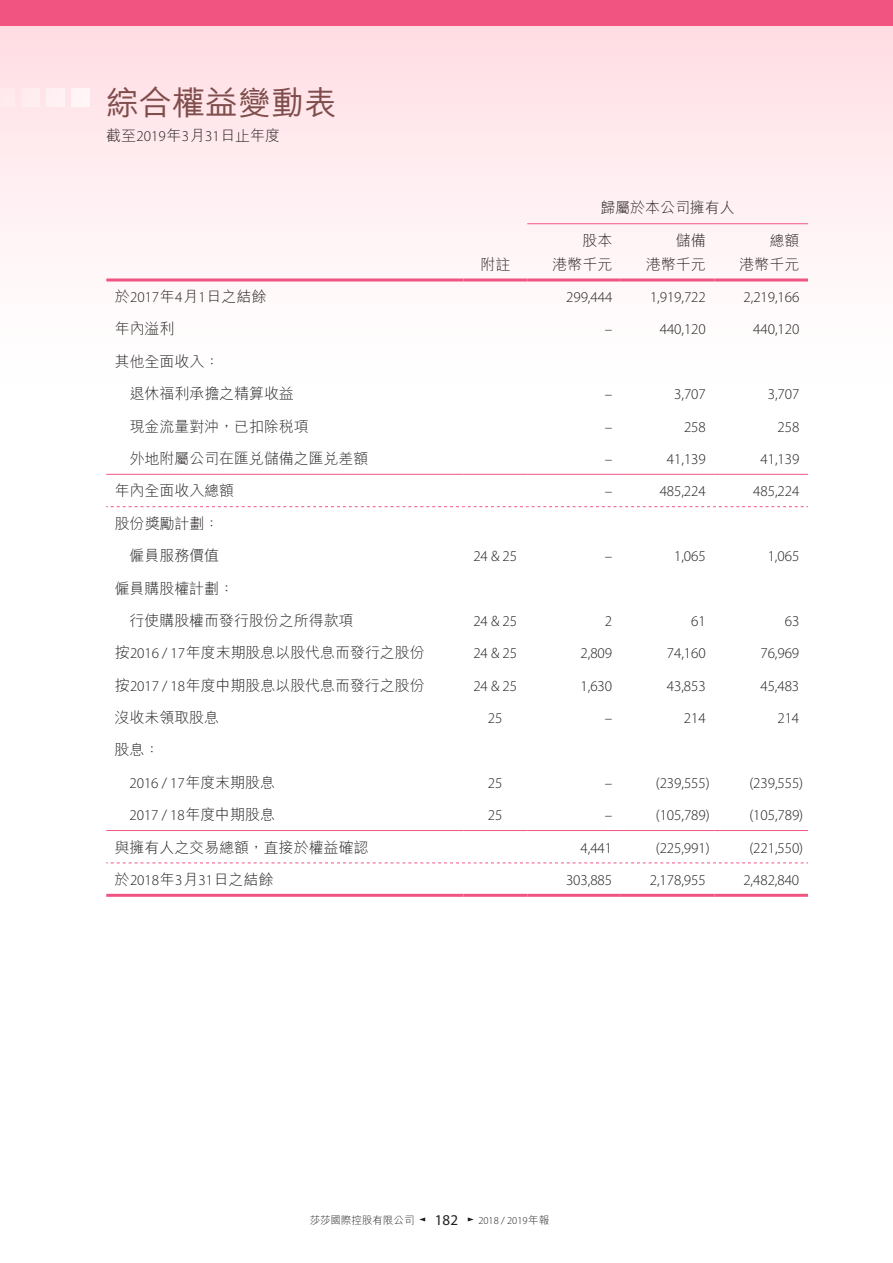
<style>
.page{position:relative;width:893px;height:1263px;background:#fff}
.page>*{position:absolute;margin:0;border:0;box-sizing:border-box;transform-origin:0 0}
.t1{font:500 33px "M Hei HK";color:#7f4d4b}
.t2{font:300 15px "Myriad Pro";letter-spacing:-.005em;color:#231f20}
.t3{font:300 15px/32.4px "M Hei HK";letter-spacing:-.005em;color:#231f20}
.t4{font:15px "Myriad Pro";color:#231f20}
.t5{font:300 10.5px "Myriad Pro";color:#231f20}
.t6{font:300 10.5px "M Hei HK";color:#231f20}
.s1{font-family:"Myriad Pro"}
.s2{font-family:"M Hei HK"}
</style>
<div class="page">
<div style="left:0;top:0;width:893px;height:429px;background:linear-gradient(to bottom,#ffdce3,#fff)"></div>
<div style="left:0;top:0;width:893px;height:26px;background:#f25482"></div>
<div style="left:0;top:89px;width:15px;height:18px;background:#ffeaee"></div>
<div style="left:22px;top:89px;width:18px;height:18px;background:#ffedf0"></div>
<div style="left:46px;top:89px;width:18px;height:18px;background:#fff1f3"></div>
<div style="left:71px;top:89px;width:18px;height:18px;background:#fff5f7"></div>
<hr style="left:106px;top:894px;width:357px;height:3px;background:#f25482">
<hr style="left:463px;top:894px;width:64px;height:3px;background:#f25482">
<hr style="left:527px;top:894px;width:94px;height:3px;background:#f25482">
<hr style="left:621px;top:894px;width:93px;height:3px;background:#f25482">
<hr style="left:714px;top:894px;width:94px;height:3px;background:#f25482">
<hr style="left:106px;top:278px;width:357px;height:3px;background:#f25482">
<hr style="left:106px;top:474px;width:357px;height:1px;background:#f25482">
<hr style="left:463px;top:474px;width:64px;height:1px;background:#f25482">
<hr style="left:527px;top:474px;width:94px;height:1px;background:#f25482">
<hr style="left:621px;top:474px;width:93px;height:1px;background:#f25482">
<hr style="left:714px;top:474px;width:94px;height:1px;background:#f25482">
<svg style="left:106px;top:506px;width:702px;height:1px"></svg>
<hr style="left:106px;top:830px;width:357px;height:1px;background:#f25482">
<hr style="left:463px;top:830px;width:64px;height:1px;background:#f25482">
<hr style="left:527px;top:830px;width:94px;height:1px;background:#f25482">
<hr style="left:621px;top:830px;width:93px;height:1px;background:#f25482">
<hr style="left:714px;top:830px;width:94px;height:1px;background:#f25482">
<svg style="left:106px;top:862px;width:702px;height:1px"></svg>
<hr style="left:463px;top:278px;width:64px;height:3px;background:#f25482">
<hr style="left:527px;top:278px;width:94px;height:3px;background:#f25482">
<hr style="left:621px;top:278px;width:93px;height:3px;background:#f25482">
<hr style="left:714px;top:278px;width:94px;height:3px;background:#f25482">
<hr style="left:527px;top:223px;width:94px;height:1px;background:#f25482">
<hr style="left:621px;top:223px;width:93px;height:1px;background:#f25482">
<hr style="left:714px;top:223px;width:94px;height:1px;background:#f25482">
<svg style="left:419px;top:1217px;width:6px;height:4px"></svg>
<svg style="left:468px;top:1217px;width:6px;height:4px"></svg>
<h1 class="t1" style="left:106px;top:78px;width:232px">綜合權益變動表</h1>
<p class="t3" style="left:106px;top:119px;width:175px">截至<span class="s1">2019</span>年<span class="s1">3</span>月<span class="s1">31</span>日止年度</p>
<p class="t3" style="left:582px;top:191px;width:154px;text-indent:18px">歸屬於本公司擁有人股本</p>
<p class="t3" style="left:676px;top:223px;width:31px">儲備</p>
<p class="t3" style="left:769px;top:223px;width:31px">總額</p>
<p class="t3" style="left:480px;top:247px;width:31px">附註</p>
<p class="t3" style="left:553px;top:247px;width:61px">港幣千元</p>
<p class="t3" style="left:646px;top:247px;width:61px">港幣千元</p>
<p class="t3" style="left:740px;top:247px;width:61px">港幣千元</p>
<p class="t3" style="left:115px;top:280px;width:153px">於<span class="s1">2017</span>年<span class="s1">4</span>月<span class="s1">1</span>日之結餘</p>
<p class="t2" style="left:566px;top:289px;width:48px">299,444</p>
<p class="t2" style="left:650px;top:289px;width:57px">1,919,722</p>
<p class="t2" style="left:743px;top:289px;width:57px">2,219,166</p>
<p class="t3" style="left:115px;top:312px;width:61px">年內溢利</p>
<p class="t2" style="left:605px;top:321px;width:9px">–</p>
<p class="t2" style="left:660px;top:321px;width:48px">440,120</p>
<p class="t2" style="left:753px;top:321px;width:48px">440,120</p>
<p class="t3" style="left:130px;top:344px;width:166px;text-indent:-15px">其他全面收入：<br>退休福利承擔之精算收益</p>
<p class="t2" style="left:605px;top:386px;width:9px">–</p>
<p class="t2" style="left:674px;top:386px;width:33px">3,707</p>
<p class="t2" style="left:768px;top:386px;width:33px">3,707</p>
<p class="t3" style="left:130px;top:409px;width:181px">現金流量對沖，已扣除稅項</p>
<p class="t2" style="left:605px;top:418px;width:9px">–</p>
<p class="t2" style="left:684px;top:418px;width:23px">258</p>
<p class="t2" style="left:777px;top:418px;width:23px">258</p>
<p class="t3" style="left:130px;top:442px;width:240px">外地附屬公司在匯兌儲備之匯兌差額</p>
<p class="t2" style="left:605px;top:451px;width:9px">–</p>
<p class="t2" style="left:667px;top:451px;width:40px">41,139</p>
<p class="t2" style="left:760px;top:451px;width:40px">41,139</p>
<p class="t3" style="left:115px;top:474px;width:121px">年內全面收入總額</p>
<p class="t2" style="left:605px;top:483px;width:9px">–</p>
<p class="t2" style="left:660px;top:483px;width:48px">485,224</p>
<p class="t2" style="left:753px;top:483px;width:48px">485,224</p>
<p class="t3" style="left:115px;top:506px;width:106px;text-align:right">股份獎勵計劃：僱員服務價值</p>
<p class="t2" style="left:473px;top:548px;width:45px">24 &amp; 25</p>
<p class="t2" style="left:605px;top:548px;width:9px">–</p>
<p class="t2" style="left:674px;top:548px;width:33px">1,065</p>
<p class="t2" style="left:768px;top:548px;width:33px">1,065</p>
<p class="t3" style="left:130px;top:571px;width:225px;text-indent:-15px">僱員購股權計劃：<br>行使購股權而發行股份之所得款項</p>
<p class="t2" style="left:473px;top:613px;width:45px">24 &amp; 25</p>
<p class="t2" style="left:605px;top:613px;width:9px">2</p>
<p class="t2" style="left:691px;top:613px;width:16px">61</p>
<p class="t2" style="left:785px;top:613px;width:16px">63</p>
<p class="t3" style="left:115px;top:636px;width:312px">按<span class="s1">2016 / 17</span>年度末期股息以股代息而發行之股份</p>
<p class="t2" style="left:473px;top:645px;width:45px">24 &amp; 25</p>
<p class="t2" style="left:581px;top:645px;width:33px">2,809</p>
<p class="t2" style="left:667px;top:645px;width:40px">74,160</p>
<p class="t2" style="left:760px;top:645px;width:40px">76,969</p>
<p class="t3" style="left:115px;top:668px;width:312px">按<span class="s1">2017 / 18</span>年度中期股息以股代息而發行之股份</p>
<p class="t2" style="left:473px;top:677px;width:45px">24 &amp; 25</p>
<p class="t2" style="left:581px;top:677px;width:33px">1,630</p>
<p class="t2" style="left:667px;top:677px;width:40px">43,853</p>
<p class="t2" style="left:760px;top:677px;width:40px">45,483</p>
<p class="t3" style="left:115px;top:701px;width:106px">沒收未領取股息</p>
<p class="t2" style="left:488px;top:710px;width:16px">25</p>
<p class="t2" style="left:605px;top:710px;width:9px">–</p>
<p class="t2" style="left:684px;top:710px;width:23px">214</p>
<p class="t2" style="left:777px;top:710px;width:23px">214</p>
<p class="t3" style="left:115px;top:733px;width:46px">股息：</p>
<p class="t2" style="left:130px;top:774px;width:147px">2016 / 17<span class="s2">年度末期股息</span></p>
<p class="t2" style="left:488px;top:774px;width:16px">25</p>
<p class="t2" style="left:605px;top:774px;width:9px">–</p>
<p class="t2" style="left:656px;top:774px;width:55px">(239,555)</p>
<p class="t2" style="left:749px;top:774px;width:55px">(239,555)</p>
<p class="t2" style="left:130px;top:807px;width:147px">2017 / 18<span class="s2">年度中期股息</span></p>
<p class="t2" style="left:488px;top:807px;width:16px">25</p>
<p class="t2" style="left:605px;top:807px;width:9px">–</p>
<p class="t2" style="left:656px;top:807px;width:55px">(105,789)</p>
<p class="t2" style="left:749px;top:807px;width:55px">(105,789)</p>
<p class="t3" style="left:115px;top:830px;width:255px">與擁有人之交易總額，直接於權益確認</p>
<p class="t2" style="left:581px;top:839px;width:33px">4,441</p>
<p class="t2" style="left:656px;top:839px;width:55px">(225,991)</p>
<p class="t2" style="left:749px;top:839px;width:55px">(221,550)</p>
<p class="t3" style="left:115px;top:863px;width:160px">於<span class="s1">2018</span>年<span class="s1">3</span>月<span class="s1">31</span>日之結餘</p>
<p class="t2" style="left:566px;top:872px;width:48px">303,885</p>
<p class="t2" style="left:650px;top:872px;width:57px">2,178,955</p>
<p class="t2" style="left:743px;top:872px;width:57px">2,482,840</p>
<p class="t6" style="left:310px;top:1212px;width:106px">莎莎國際控股有限公司</p>
<p class="t4" style="left:435px;top:1211px;width:25px">182</p>
<p class="t5" style="left:478px;top:1214px;width:72px">2018 / 2019<span class="s2">年報</span></p>
</div>
